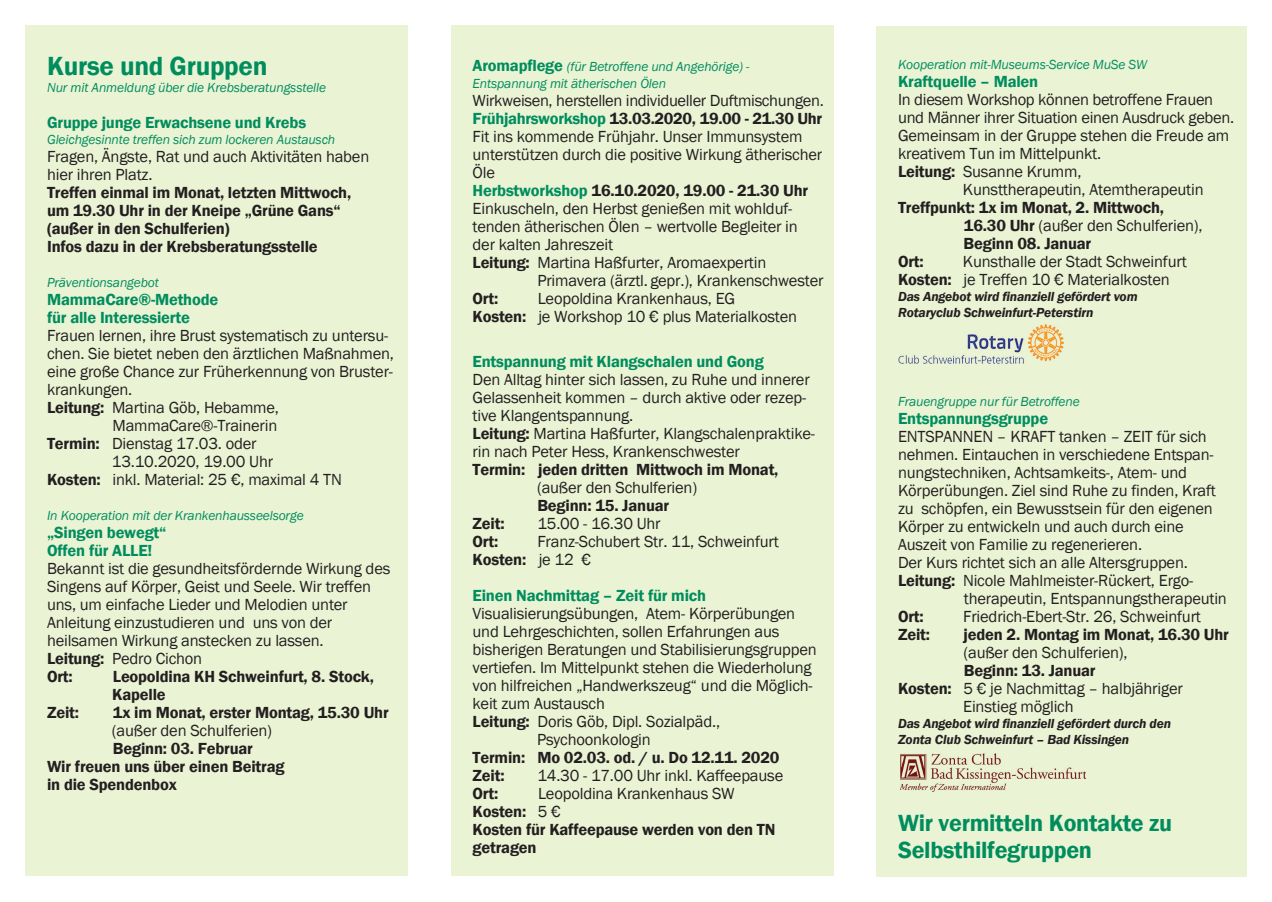
<style>
.page{position:relative;width:1272px;height:902px;background:#fff}
.page>*{position:absolute;margin:0;border:0;box-sizing:border-box;transform-origin:0 0}
.t1{font:600 27px "Franklin Gothic";letter-spacing:-.01em;color:#008d5e}
.t2{font:600 24px/27px "Franklin Gothic";letter-spacing:-.01em;color:#008d5e}
.t3{font:16.5px/18px "Franklin Gothic";letter-spacing:-.01em;color:#231f20}
.t4{font:600 16.5px/18px "Franklin Gothic";letter-spacing:-.01em;color:#231f20}
.t5{font:600 16.5px/18px "Franklin Gothic";letter-spacing:-.01em;color:#008d5e}
.t6{font:italic 13.5px/16.5px "Franklin Gothic";letter-spacing:-.01em;color:#008d5e}
.t7{font:italic 600 13.5px/16.2px "Franklin Gothic";letter-spacing:-.01em;color:#231f20}
.s1{font-weight:600}
.s2{font-weight:600;font-style:normal;font-size:16.5px}
.s3{font-weight:600;color:#008d5e}
.s4{font-weight:400}
</style>
<div class="page">
<div style="left:876px;top:26px;width:370px;height:850px;background:#eaf3d4"></div>
<div style="left:26px;top:26px;width:382px;height:850px;background:#eaf3d4"></div>
<div style="left:451px;top:26px;width:382px;height:850px;background:#eaf3d4"></div>
<img style="left:898px;top:324px;width:165px;height:39px">
<img style="left:900px;top:753px;width:185px;height:38px">
<h1 class="t1" style="left:47px;top:50px;width:222px">Kurse und Gruppen</h1>
<p class="t6" style="left:47px;top:79px;width:280px">Nur mit Anmeldung über die Krebsberatungsstelle</p>
<p class="t5" style="left:47px;top:113px;width:260px">Gruppe junge Erwachsene und Krebs</p>
<p class="t6" style="left:47px;top:132px;width:290px">Gleichgesinnte treffen sich zum lockeren Austausch</p>
<p class="t3" style="left:47px;top:148px;width:324px">Fragen, Ängste, Rat und auch Aktivitäten haben hier ihren Platz.</p>
<p class="t4" style="left:47px;top:184px;width:306px">Treffen einmal im Monat, letzten Mittwoch, um 19.30 Uhr in der Kneipe „Grüne Gans“ (außer in den Schulferien)<br>Infos dazu in der Krebsberatungsstelle</p>
<p class="t6" style="left:47px;top:274px;width:113px">Präventionsangebot</p>
<p class="t5" style="left:47px;top:290px;width:173px">MammaCare®-Methode für alle Interessierte</p>
<p class="t3" style="left:47px;top:327px;width:342px">Frauen lernen, ihre Brust systematisch zu untersu-</p>
<p class="t3" style="left:47px;top:345px;width:348px">chen. Sie bietet neben den ärztlichen Maßnahmen,</p>
<p class="t3" style="left:47px;top:363px;width:347px">eine große Chance zur Früherkennung von Bruster-</p>
<p class="t3" style="left:47px;top:381px;width:87px">krankungen.</p>
<p class="t3" style="left:47px;top:399px;width:233px"><span class="s1">Leitung:</span> Martina Göb, Hebamme,</p>
<p class="t3" style="left:113px;top:417px;width:166px">MammaCare®-Trainerin</p>
<p class="t3" style="left:47px;top:435px;width:211px"><span class="s1">Termin:</span> Dienstag 17.03. oder</p>
<p class="t3" style="left:112px;top:453px;width:163px">13.10.2020, 19.00 Uhr</p>
<p class="t3" style="left:47px;top:471px;width:296px"><span class="s1">Kosten:</span> inkl. Material: 25 €, maximal 4 TN</p>
<p class="t6" style="left:47px;top:507px;width:258px">In Kooperation mit der Krankenhausseelsorge</p>
<p class="t5" style="left:47px;top:523px;width:121px">„Singen bewegt“<br>Offen für ALLE!</p>
<p class="t3" style="left:47px;top:559px;width:345px">Bekannt ist die gesundheitsfördernde Wirkung des Singens auf Körper, Geist und Seele. Wir treffen uns, um einfache Lieder und Melodien unter Anleitung einzustudieren und uns von der heilsamen Wirkung anstecken zu lassen.<br><span class="s1">Leitung:</span> Pedro Cichon<br><span class="s1">Ort:</span></p>
<p class="t4" style="left:112px;top:667px;width:263px">Leopoldina KH Schweinfurt, 8. Stock,<br>Kapelle</p>
<p class="t4" style="left:47px;top:703px;width:33px">Zeit:</p>
<p class="t4" style="left:113px;top:703px;width:277px">1x im Monat, erster Montag, 15.30 Uhr</p>
<p class="t3" style="left:112px;top:721px;width:162px">(außer den Schulferien)</p>
<p class="t4" style="left:47px;top:739px;width:239px;text-indent:66px">Beginn: 03. Februar<br>Wir freuen uns über einen Beitrag in die Spendenbox</p>
<p class="t6" style="left:472px;top:59px;width:278px"><span class="s2">Aromapflege</span> (für Betroffene und Angehörige) -<br>Entspannung mit ätherischen Ölen</p>
<p class="t3" style="left:472px;top:91px;width:353px">Wirkweisen, herstellen individueller Duftmischungen.<br><span class="s3">Frühjahrsworkshop</span> <span class="s1">13.03.2020, 19.00 - 21.30 Uhr </span>Fit ins kommende Frühjahr. Unser Immunsystem unterstützen durch die positive Wirkung ätherischer Öle<br><span class="s3">Herbstworkshop</span> <span class="s1">16.10.2020, 19.00 - 21.30 Uhr </span>Einkuscheln, den Herbst genießen mit wohlduf&shy;tenden ätherischen Ölen – wertvolle Begleiter in der kalten Jahreszeit<br><span class="s1">Leitung:</span> Martina Haßfurter, Aromaexpertin</p>
<p class="t3" style="left:537px;top:271px;width:287px">Primavera (ärztl. gepr.), Krankenschwester</p>
<p class="t4" style="left:472px;top:289px;width:27px">Ort:</p>
<p class="t3" style="left:472px;top:289px;width:326px;text-align:center">Leopoldina Krankenhaus, EG<br><span class="s1">Kosten:</span> je Workshop 10 € plus Materialkosten</p>
<p class="t5" style="left:472px;top:352px;width:293px">Entspannung mit Klangschalen und Gong</p>
<p class="t3" style="left:472px;top:370px;width:344px">Den Alltag hinter sich lassen, zu Ruhe und innerer Gelassenheit kommen – durch aktive oder rezep&shy;tive Klangentspannung.<br><span class="s1">Leitung:</span> Martina Haßfurter, Klangschalenpraktike&shy;rin nach Peter Hess, Krankenschwester</p>
<p class="t4" style="left:472px;top:460px;width:307px">Termin: jeden dritten Mittwoch im Monat,</p>
<p class="t3" style="left:537px;top:478px;width:162px">(außer den Schulferien)</p>
<p class="t4" style="left:537px;top:496px;width:133px">Beginn: 15. Januar</p>
<p class="t4" style="left:472px;top:514px;width:33px">Zeit:</p>
<p class="t3" style="left:537px;top:514px;width:125px">15.00 - 16.30 Uhr</p>
<p class="t4" style="left:472px;top:532px;width:27px">Ort:</p>
<p class="t3" style="left:472px;top:532px;width:308px;text-indent:65px">Franz-Schubert Str. 11, Schweinfurt<br><span class="s1">Kosten:</span> je 12 €</p>
<p class="t5" style="left:472px;top:586px;width:235px">Einen Nachmittag – Zeit für mich</p>
<p class="t3" style="left:472px;top:604px;width:324px">Visualisierungsübungen, Atem- Körperübungen</p>
<p class="t3" style="left:472px;top:622px;width:308px">und Lehrgeschichten, sollen Erfahrungen aus</p>
<p class="t3" style="left:472px;top:640px;width:345px">bisherigen Beratungen und Stabilisierungsgruppen</p>
<p class="t3" style="left:472px;top:658px;width:340px">vertiefen. Im Mittelpunkt stehen die Wiederholung</p>
<p class="t3" style="left:472px;top:676px;width:341px">von hilfreichen „Handwerkszeug“ und die Möglich-</p>
<p class="t3" style="left:472px;top:694px;width:134px">keit zum Austausch</p>
<p class="t3" style="left:472px;top:712px;width:249px"><span class="s1">Leitung:</span> Doris Göb, Dipl. Sozialpäd.,</p>
<p class="t3" style="left:537px;top:730px;width:115px">Psychoonkologin</p>
<p class="t4" style="left:472px;top:748px;width:308px">Termin: Mo 02.03. od. / u. Do 12.11. 2020<br>Zeit:</p>
<p class="t3" style="left:537px;top:766px;width:247px">14.30 - 17.00 Uhr inkl. Kaffeepause</p>
<p class="t4" style="left:472px;top:784px;width:304px;text-indent:65px"><span class="s4">Leopoldina Krankenhaus SW<br></span>Kosten: <span class="s4">5 €<br></span>Kosten für Kaffeepause werden von den TN getragen</p>
<p class="t4" style="left:472px;top:784px;width:27px">Ort:</p>
<p class="t6" style="left:898px;top:56px;width:250px">Kooperation mit-Museums-Service MuSe SW</p>
<p class="t5" style="left:898px;top:72px;width:142px">Kraftquelle – Malen</p>
<p class="t3" style="left:898px;top:90px;width:317px">In diesem Workshop können betroffene Frauen</p>
<p class="t3" style="left:898px;top:108px;width:337px">und Männer ihrer Situation einen Ausdruck geben.</p>
<p class="t3" style="left:898px;top:126px;width:333px">Gemeinsam in der Gruppe stehen die Freude am</p>
<p class="t3" style="left:898px;top:144px;width:205px">kreativem Tun im Mittelpunkt.</p>
<p class="t3" style="left:898px;top:162px;width:185px"><span class="s1">Leitung:</span> Susanne Krumm,</p>
<p class="t3" style="left:962px;top:180px;width:242px">Kunsttherapeutin, Atemtherapeutin</p>
<p class="t4" style="left:898px;top:198px;width:267px">Treffpunkt: 1x im Monat, 2. Mittwoch,</p>
<p class="t3" style="left:963px;top:216px;width:240px"><span class="s1">16.30 Uhr</span> (außer den Schulferien),</p>
<p class="t4" style="left:963px;top:234px;width:129px">Beginn 08. Januar</p>
<p class="t4" style="left:898px;top:252px;width:27px">Ort:</p>
<p class="t3" style="left:898px;top:252px;width:290px;text-indent:65px">Kunsthalle der Stadt Schweinfurt<br><span class="s1">Kosten:</span> je Treffen 10 € Materialkosten</p>
<p class="t7" style="left:898px;top:288px;width:241px">Das Angebot wird finanziell gefördert vom<br>Rotaryclub Schweinfurt-Peterstirn</p>
<p class="t6" style="left:898px;top:393px;width:183px">Frauengruppe nur für Betroffene</p>
<p class="t5" style="left:898px;top:409px;width:152px">Entspannungsgruppe</p>
<p class="t3" style="left:898px;top:427px;width:319px">ENTSPANNEN – KRAFT tanken – ZEIT für sich nehmen. Eintauchen in verschiedene Entspan&shy;nungstechniken, Achtsamkeits-, Atem- und Körperübungen. Ziel sind Ruhe zu finden, Kraft zu schöpfen, ein Bewusstsein für den eigenen Körper zu entwickeln und auch durch eine Auszeit von Familie zu regenerieren.<br>Der Kurs richtet sich an alle Altersgruppen.<br><span class="s1">Leitung:</span> Nicole Mahlmeister-Rückert, Ergo-</p>
<p class="t3" style="left:963px;top:589px;width:264px">therapeutin, Entspannungstherapeutin</p>
<p class="t4" style="left:898px;top:607px;width:27px">Ort:</p>
<p class="t3" style="left:963px;top:607px;width:239px">Friedrich-Ebert-Str. 26, Schweinfurt</p>
<p class="t4" style="left:898px;top:625px;width:33px">Zeit:</p>
<p class="t4" style="left:963px;top:625px;width:267px">jeden 2. Montag im Monat, 16.30 Uhr</p>
<p class="t3" style="left:963px;top:643px;width:165px">(außer den Schulferien),</p>
<p class="t4" style="left:963px;top:661px;width:133px">Beginn: 13. Januar</p>
<p class="t3" style="left:898px;top:679px;width:286px"><span class="s1">Kosten:</span> 5 € je Nachmittag – halbjähriger</p>
<p class="t3" style="left:963px;top:697px;width:112px">Einstieg möglich</p>
<p class="t7" style="left:898px;top:715px;width:274px">Das Angebot wird finanziell gefördert durch den<br>Zonta Club Schweinfurt – Bad Kissingen</p>
<h2 class="t2" style="left:898px;top:810px;width:276px">Wir vermitteln Kontakte zu<br>Selbsthilfegruppen</h2>
</div>
